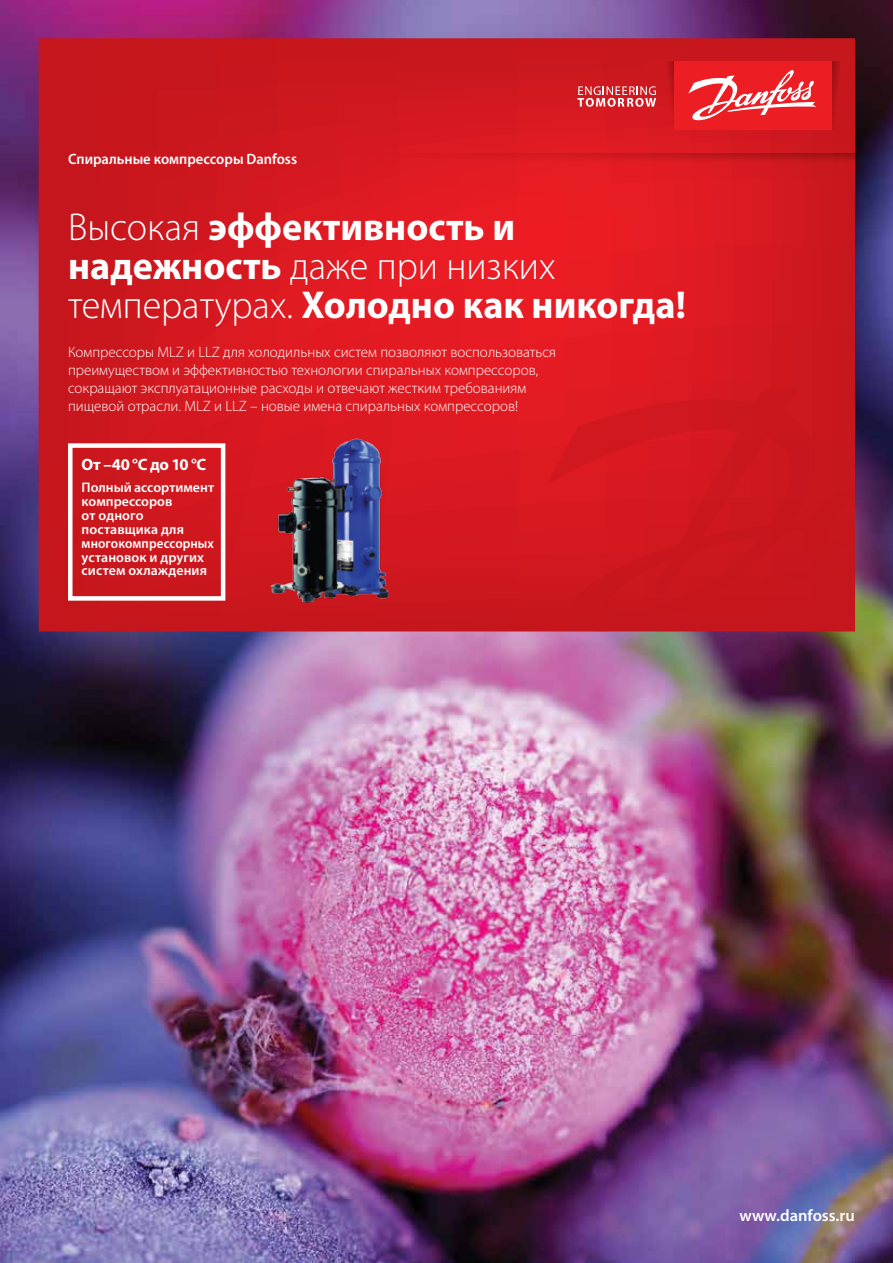
<style>
.page{position:relative;width:893px;height:1263px;background:#fff}
.page>*{position:absolute;margin:0;border:0;box-sizing:border-box;transform-origin:0 0}
.t1{font:700 39px/39px "Myriad Pro";color:#fff}
.t2{font:600 16.5px "Myriad Pro";color:#fff}
.t3{font:700 16.5px "Myriad Pro";letter-spacing:-.02em;color:#fff}
.t4{font:300 15px/18px "Myriad Pro";color:#fff}
.t5{font:600 15px "Myriad Pro";color:#fff}
.t6{font:600 13.8px/13.8px "Myriad Pro";letter-spacing:.005em;color:#fff}
.s1{font-weight:300}
</style>
<div class="page">
<img style="left:0;top:0;width:893px;height:1263px">
<svg style="left:39px;top:38px;width:816px;height:593px;background:#d4181f"></svg>
<svg style="left:547px;top:370px;width:308px;height:261px;background:#ce171e"></svg>
<svg style="left:832px;top:61px;width:13px;height:69px"></svg>
<svg style="left:662px;top:61px;width:12px;height:69px"></svg>
<svg style="left:358px;top:153px;width:497px;height:13px;background:#d2181f"></svg>
<div style="left:674px;top:61px;width:158px;height:69px;background:#ed1d24"></div>
<svg style="left:577px;top:86px;width:79px;height:21px;background:#e0666b"></svg>
<svg style="left:688px;top:70px;width:128px;height:51px"></svg>
<img style="left:256px;top:429px;width:146px;height:178px">
<div style="left:68px;top:443px;width:157px;height:158px;border:4px solid #fff"></div>
<p class="t5" style="left:68px;top:151px;width:231px">Спиральные компрессоры Danfoss</p>
<h1 class="t1" style="left:68px;top:208px;width:619px"><span class="s1">Высокая</span> эффективность и надежность <span class="s1">даже при низких температурах.</span> Холодно как никогда!</h1>
<p class="t4" style="left:68px;top:343px;width:490px">Компрессоры MLZ и LLZ для холодильных систем позволяют воспользоваться преимуществом и эффективностью технологии спиральных компрессоров, сокращают эксплуатационные расходы и отвечают жестким требованиям пищевой отрасли. MLZ и LLZ – новые имена спиральных компрессоров!</p>
<p class="t3" style="left:82px;top:455px;width:126px">От –40 °C до 10 °C</p>
<p class="t6" style="left:82px;top:481px;width:134px">Полный ассортимент компрессоров<br>от одного поставщика для многокомпрессорных установок и других систем охлаждения</p>
<p class="t2" style="left:739px;top:1206px;width:117px">www.danfoss.ru</p>
</div>
